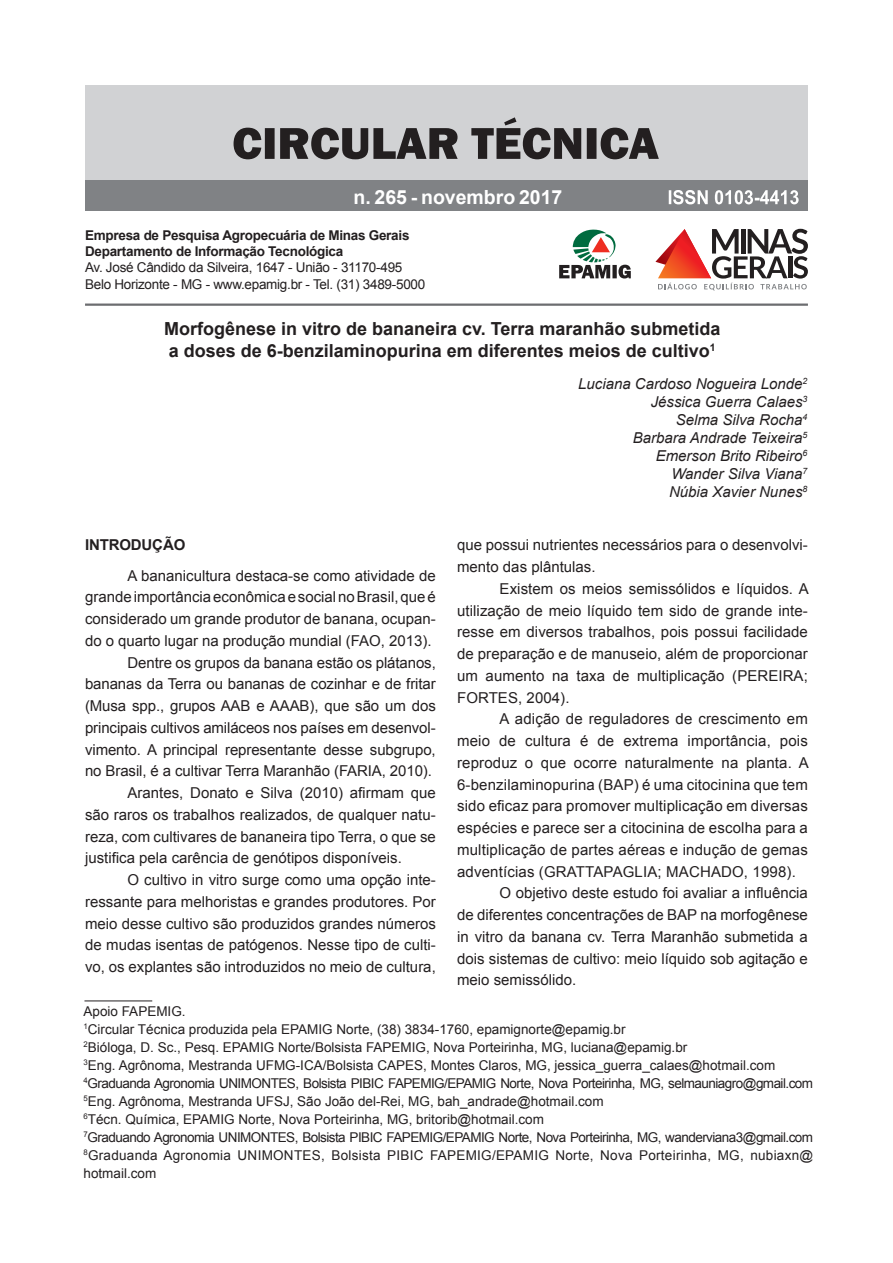
<style>
.page{position:relative;width:893px;height:1263px;background:#fff}
.page>*{position:absolute;margin:0;border:0;box-sizing:border-box;transform-origin:0 0}
.CT_-_tx_figura{font:700 19.5px "Arial";color:#fff}
.CT_-_Titulo_principa{font:700 18px/21.6px "Arial";color:#231f20}
.CT_-_texto{font:15px/21.8px "Arial";color:#231f20;text-align:justify}
.CT_-_autores{font:italic 15px "Arial";color:#231f20}
.CT_-_1_titulos{font:700 15px "Arial";letter-spacing:-.01em;color:#231f20}
.CT_-_nota_rodapé{font:13.5px "Arial";color:#231f20}
.CT_-_nota_rodapé-2{font:13.5px "Arial";letter-spacing:-.04em;color:#231f20}
.CT_-_nota_rodapé-3{font:13.5px/18px "Arial";letter-spacing:.02em;color:#231f20}
.CT_-_tx_figura-2{font:13.5px "Arial";letter-spacing:-.02em;color:#231f20}
.CT_-_tx_figura-3{font:700 13.5px "Arial";letter-spacing:-.02em;color:#231f20}
</style>
<div class="page">
<div style="left:85px;top:166px;width:723px;height:45px;background:#808285"></div>
<div style="left:85px;top:85px;width:723px;height:95px;background:#d1d2d4"></div>
<svg style="left:669px;top:190px;width:130px;height:14px"></svg>
<hr style="left:84px;top:1001px;width:68px;height:1px;background:#231f20">
<hr style="left:85px;top:303px;width:723px;height:3px;background:#6c6d70">
<svg style="left:234px;top:117px;width:425px;height:42px"></svg>
<svg style="left:655px;top:229px;width:153px;height:61px"></svg>
<svg style="left:559px;top:229px;width:72px;height:49px"></svg>
<p class="CT_-_tx_figura" style="left:353px;top:184px;width:210px">n. 265 - novembro 2017</p>
<p class="CT_-_tx_figura-3" style="left:85px;top:226px;width:326px">Empresa de Pesquisa Agropecuária de Minas Gerais</p>
<p class="CT_-_tx_figura-3" style="left:85px;top:243px;width:260px">Departamento de Informação Tecnológica</p>
<p class="CT_-_tx_figura-2" style="left:85px;top:259px;width:319px">Av. José Cândido da Silveira, 1647 - União - 31170-495</p>
<p class="CT_-_tx_figura-2" style="left:85px;top:275px;width:342px">Belo Horizonte - MG - www.epamig.br - Tel. (31) 3489-5000</p>
<p class="CT_-_Titulo_principa" style="left:164px;top:319px;width:558px">Morfogênese in vitro de bananeira cv. Terra maranhão submetida a doses de 6-benzilaminopurina em diferentes meios de cultivo<sup>1</sup></p>
<p class="CT_-_1_titulos" style="left:85px;top:535px;width:102px">INTRODUÇÃO</p>
<p class="CT_-_texto" style="left:85px;top:565px;width:352px;text-indent:43px">A bananicultura destaca-se como atividade de grande importância econômica e social no Brasil, que é considerado um grande produtor de banana, ocupan&shy;do o quarto lugar na produção mundial (FAO, 2013).</p>
<p class="CT_-_texto" style="left:85px;top:652px;width:352px;text-indent:43px">Dentre os grupos da banana estão os plátanos, bananas da Terra ou bananas de cozinhar e de fritar (Musa spp., grupos AAB e AAAB), que são um dos principais cultivos amiláceos nos países em desenvol&shy;vimento. A principal representante desse subgrupo, no Brasil, é a cultivar Terra Maranhão (FARIA, 2010).</p>
<p class="CT_-_texto" style="left:85px;top:782px;width:352px;text-indent:43px">Arantes, Donato e Silva (2010) afirmam que são raros os trabalhos realizados, de qualquer natu&shy;reza, com cultivares de bananeira tipo Terra, o que se justifica pela carência de genótipos disponíveis.</p>
<p class="CT_-_texto" style="left:85px;top:869px;width:352px;text-indent:43px">O cultivo in vitro surge como uma opção inte&shy;ressante para melhoristas e grandes produtores. Por meio desse cultivo são produzidos grandes números de mudas isentas de patógenos. Nesse tipo de culti&shy;vo, os explantes são introduzidos no meio de cultura,</p>
<p class="CT_-_autores" style="left:578px;top:374px;width:231px">Luciana Cardoso Nogueira Londe<sup>2</sup></p>
<p class="CT_-_autores" style="left:651px;top:392px;width:158px">Jéssica Guerra Calaes<sup>3</sup></p>
<p class="CT_-_autores" style="left:676px;top:410px;width:133px">Selma Silva Rocha<sup>4</sup></p>
<p class="CT_-_autores" style="left:633px;top:428px;width:176px">Barbara Andrade Teixeira<sup>5</sup></p>
<p class="CT_-_autores" style="left:656px;top:446px;width:153px">Emerson Brito Ribeiro<sup>6</sup></p>
<p class="CT_-_autores" style="left:671px;top:464px;width:138px">Wander Silva Viana<sup>7</sup></p>
<p class="CT_-_autores" style="left:669px;top:482px;width:140px">Núbia Xavier Nunes<sup>8</sup></p>
<p class="CT_-_texto" style="left:457px;top:534px;width:352px">que possui nutrientes necessários para o desenvolvi&shy;mento das plântulas.</p>
<p class="CT_-_texto" style="left:457px;top:578px;width:353px;text-indent:43px">Existem os meios semissólidos e líquidos. A utilização de meio líquido tem sido de grande inte&shy;resse em diversos trabalhos, pois possui facilidade de preparação e de manuseio, além de proporcionar um aumento na taxa de multiplicação (PEREIRA; FORTES, 2004).</p>
<p class="CT_-_texto" style="left:457px;top:708px;width:353px;text-indent:43px">A adição de reguladores de crescimento em meio de cultura é de extrema importância, pois reproduz o que ocorre naturalmente na planta. A 6-benzilaminopurina (BAP) é uma citocinina que tem sido eficaz para promover multiplicação em diversas espécies e parece ser a citocinina de escolha para a multiplicação de partes aéreas e indução de gemas adventícias (GRATTAPAGLIA; MACHADO, 1998).</p>
<p class="CT_-_texto" style="left:457px;top:882px;width:352px;text-indent:43px">O objetivo deste estudo foi avaliar a influência de diferentes concentrações de BAP na morfogênese in vitro da banana cv. Terra Maranhão submetida a dois sistemas de cultivo: meio líquido sob agitação e meio semissólido.</p>
<p class="CT_-_nota_rodapé" style="left:84px;top:1002px;width:104px">Apoio FAPEMIG.</p>
<p class="CT_-_nota_rodapé" style="left:84px;top:1020px;width:544px"><sup>1</sup>Circular Técnica produzida pela EPAMIG Norte, (38) 3834-1760, epamignorte@epamig.br</p>
<p class="CT_-_nota_rodapé" style="left:84px;top:1038px;width:605px"><sup>2</sup>Bióloga, D. Sc., Pesq. EPAMIG Norte/Bolsista FAPEMIG, Nova Porteirinha, MG, luciana@epamig.br</p>
<p class="CT_-_nota_rodapé" style="left:84px;top:1056px;width:693px"><sup>3</sup>Eng. Agrônoma, Mestranda UFMG-ICA/Bolsista CAPES, Montes Claros, MG, jessica_guerra_calaes@hotmail.com</p>
<p class="CT_-_nota_rodapé-2" style="left:84px;top:1074px;width:731px"><sup>4</sup>Graduanda Agronomia UNIMONTES, Bolsista PIBIC FAPEMIG/EPAMIG Norte, Nova Porteirinha, MG, selmauniagro@gmail.com</p>
<p class="CT_-_nota_rodapé" style="left:84px;top:1092px;width:522px"><sup>5</sup>Eng. Agrônoma, Mestranda UFSJ, São João del-Rei, MG, bah_andrade@hotmail.com</p>
<p class="CT_-_nota_rodapé" style="left:84px;top:1110px;width:462px"><sup>6</sup>Técn. Química, EPAMIG Norte, Nova Porteirinha, MG, britorib@hotmail.com</p>
<p class="CT_-_nota_rodapé-2" style="left:84px;top:1128px;width:731px"><sup>7</sup>Graduando Agronomia UNIMONTES, Bolsista PIBIC FAPEMIG/EPAMIG Norte, Nova Porteirinha, MG, wanderviana3@gmail.com</p>
<p class="CT_-_nota_rodapé-3" style="left:84px;top:1146px;width:731px"><sup>8</sup>Graduanda Agronomia UNIMONTES, Bolsista PIBIC FAPEMIG/EPAMIG Norte, Nova Porteirinha, MG, nubiaxn@ hotmail.com</p>
</div>
